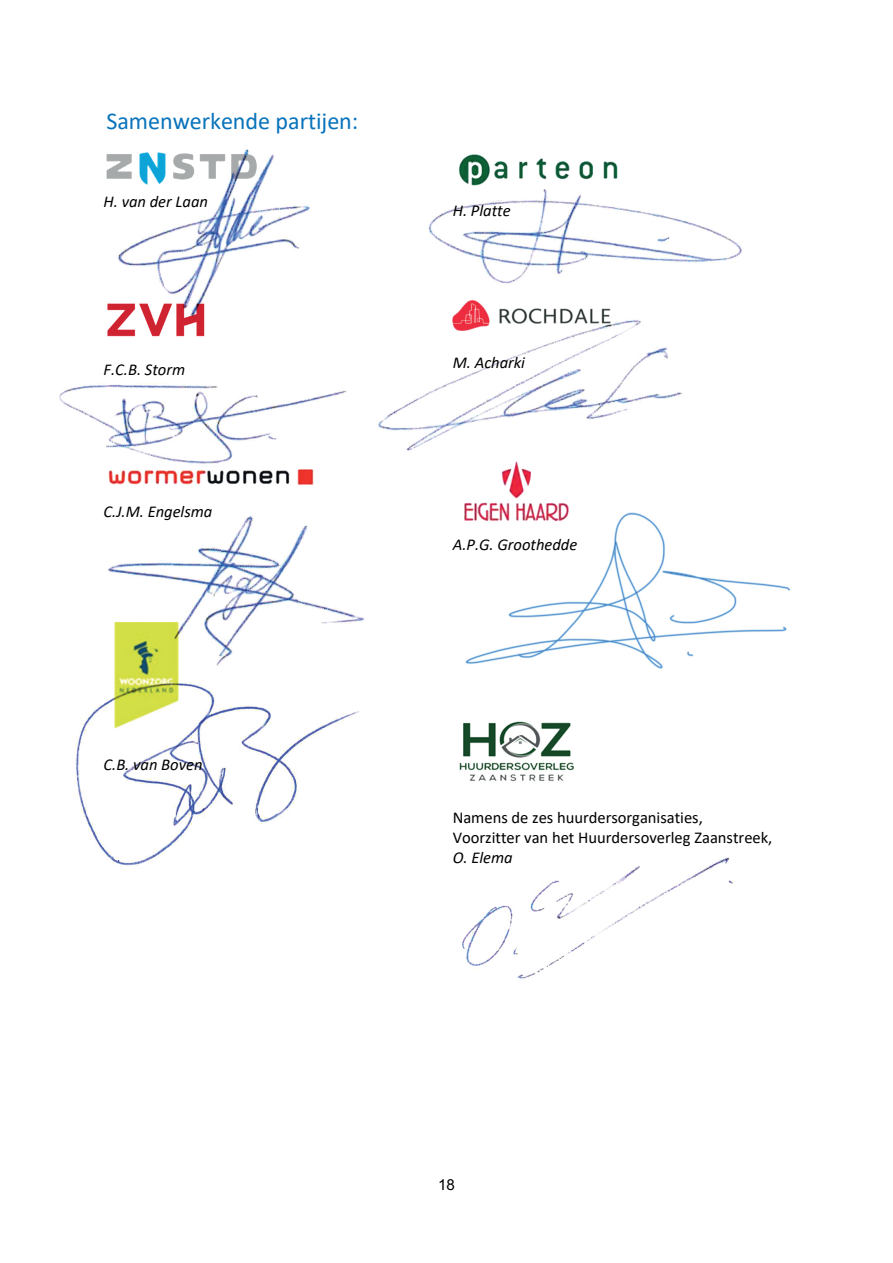
<style>
.page{position:relative;width:893px;height:1263px;background:#fff}
.page>*{position:absolute;margin:0;border:0;box-sizing:border-box;transform-origin:0 0}
.t1{font:24.15px "Calibri";color:#0873bb}
.t2{font:italic 16.5px "Calibri";color:#000001}
.t3{font:16.5px/20.1px "Calibri";color:#000001}
.t4{font:15.15px "Arial";color:#000001}
</style>
<div class="page">
<img style="left:59px;top:149px;width:732px;height:830px">
<h1 class="t1" style="left:106px;top:104px;width:253px">Samenwerkende partijen:</h1>
<p class="t2" style="left:104px;top:190px;width:106px">H. van der Laan</p>
<p class="t2" style="left:104px;top:358px;width:83px">F.C.B. Storm</p>
<p class="t2" style="left:104px;top:500px;width:110px">C.J.M. Engelsma</p>
<p class="t2" style="left:104px;top:753px;width:100px">C.B. van Boven</p>
<p class="t2" style="left:453px;top:199px;width:59px">H. Platte</p>
<p class="t2" style="left:453px;top:351px;width:74px">M. Acharki</p>
<p class="t2" style="left:453px;top:533px;width:126px">A.P.G. Groothedde</p>
<p class="t3" style="left:453px;top:807px;width:321px">Namens de zes huurdersorganisaties,<br>Voorzitter van het Huurdersoverleg Zaanstreek,</p>
<p class="t2" style="left:453px;top:846px;width:61px">O. Elema</p>
<p class="t4" style="left:438px;top:1174px;width:18px">18</p>
</div>
